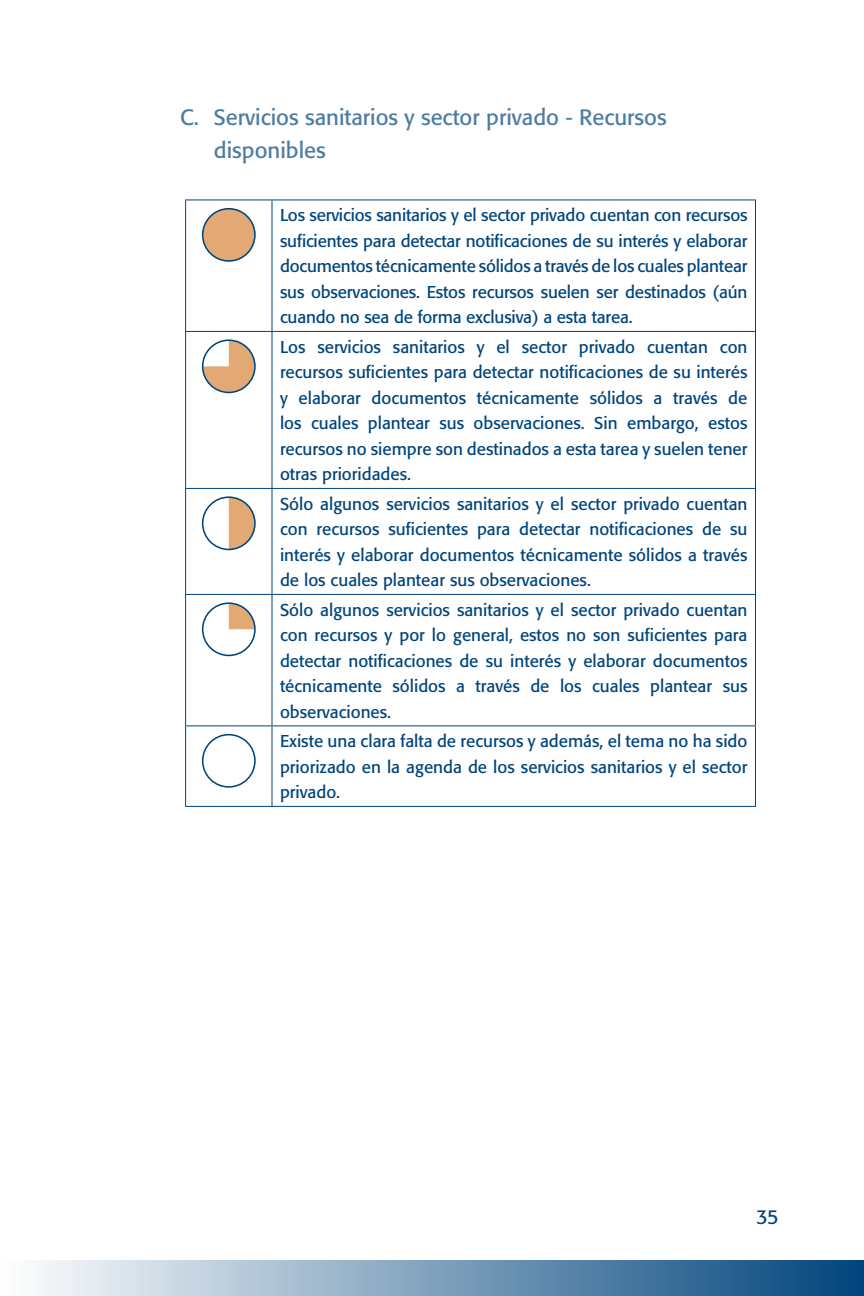
<style>
.page{position:relative;width:864px;height:1296px;background:#fff}
.page>*{position:absolute;margin:0;border:0;box-sizing:border-box;transform-origin:0 0}
.t1{font:22px/33px "Formata";color:#4d7ca3}
.t2{font:20px "Formata";color:#00447c}
.t3{font:17px/25.6px "Formata";color:#00447c;text-align:justify}
</style>
<div class="page">
<div style="left:2px;top:1260px;width:862px;height:36px;background:linear-gradient(to right,#fff,#01457c)"></div>
<hr style="left:0;top:1260px;width:2px;height:36px;background:#00447c">
<hr style="left:185px;top:199px;width:87px;height:1px;background:#00447c">
<hr style="left:185px;top:200px;width:1px;height:131px;background:#00447c">
<hr style="left:272px;top:199px;width:484px;height:1px;background:#00447c">
<hr style="left:272px;top:200px;width:1px;height:131px;background:#00447c">
<hr style="left:755px;top:200px;width:1px;height:131px;background:#00447c">
<hr style="left:185px;top:331px;width:87px;height:1px;background:#00447c">
<hr style="left:185px;top:332px;width:1px;height:156px;background:#00447c">
<hr style="left:272px;top:331px;width:484px;height:1px;background:#00447c">
<hr style="left:272px;top:332px;width:1px;height:156px;background:#00447c">
<hr style="left:755px;top:332px;width:1px;height:156px;background:#00447c">
<hr style="left:185px;top:488px;width:87px;height:1px;background:#00447c">
<hr style="left:185px;top:489px;width:1px;height:105px;background:#00447c">
<hr style="left:272px;top:488px;width:484px;height:1px;background:#00447c">
<hr style="left:272px;top:489px;width:1px;height:105px;background:#00447c">
<hr style="left:755px;top:489px;width:1px;height:105px;background:#00447c">
<hr style="left:185px;top:594px;width:87px;height:1px;background:#00447c">
<hr style="left:185px;top:595px;width:1px;height:130px;background:#00447c">
<hr style="left:272px;top:594px;width:484px;height:1px;background:#00447c">
<hr style="left:272px;top:595px;width:1px;height:130px;background:#00447c">
<hr style="left:755px;top:595px;width:1px;height:130px;background:#00447c">
<hr style="left:185px;top:725px;width:87px;height:1px;background:#00447c">
<hr style="left:185px;top:726px;width:1px;height:80px;background:#00447c">
<hr style="left:272px;top:725px;width:484px;height:1px;background:#00447c">
<hr style="left:272px;top:726px;width:1px;height:80px;background:#00447c">
<hr style="left:755px;top:726px;width:1px;height:80px;background:#00447c">
<hr style="left:185px;top:806px;width:87px;height:1px;background:#00447c">
<hr style="left:272px;top:806px;width:484px;height:1px;background:#00447c">
<div style="left:203px;top:209px;width:52px;height:52px;background:#e3a975;border-radius:50%"></div>
<div style="left:202px;top:208px;width:54px;height:54px;border:2px solid #00447c;border-radius:50%"></div>
<svg style="left:203px;top:341px;width:52px;height:51px"></svg>
<div style="left:202px;top:339px;width:54px;height:54px;border:2px solid #00447c;border-radius:50%"></div>
<svg style="left:229px;top:499px;width:26px;height:50px"></svg>
<div style="left:202px;top:496px;width:54px;height:54px;border:2px solid #00447c;border-radius:50%"></div>
<svg style="left:229px;top:605px;width:24px;height:24px"></svg>
<div style="left:202px;top:602px;width:54px;height:54px;border:2px solid #00447c;border-radius:50%"></div>
<div style="left:202px;top:734px;width:54px;height:54px;border:2px solid #00447c;border-radius:50%"></div>
<p class="t1" style="left:214px;top:101px;width:454px;text-indent:-34px">C. Servicios sanitarios y sector privado - Recursos disponibles</p>
<p class="t3" style="left:280px;top:203px;width:469px">Los servicios sanitarios y el sector privado cuentan con recursos suficientes para detectar notificaciones de su interés y elaborar documentos técnicamente sólidos a través de los cuales plantear sus observaciones. Estos recursos suelen ser destinados (aún cuando no sea de forma exclusiva) a esta tarea.</p>
<p class="t3" style="left:280px;top:334px;width:469px">Los servicios sanitarios y el sector privado cuentan con recursos suficientes para detectar notificaciones de su interés y elaborar documentos técnicamente sólidos a través de los cuales plantear sus observaciones. Sin embargo, estos recursos no siempre son destinados a esta tarea y suelen tener otras prioridades.</p>
<p class="t3" style="left:280px;top:491px;width:469px">Sólo algunos servicios sanitarios y el sector privado cuentan con recursos suficientes para detectar notificaciones de su interés y elaborar documentos técnicamente sólidos a través de los cuales plantear sus observaciones.</p>
<p class="t3" style="left:280px;top:597px;width:469px">Sólo algunos servicios sanitarios y el sector privado cuentan con recursos y por lo general, estos no son suficientes para detectar notificaciones de su interés y elaborar documentos técnicamente sólidos a través de los cuales plantear sus observaciones.</p>
<p class="t3" style="left:280px;top:729px;width:469px">Existe una clara falta de recursos y además, el tema no ha sido priorizado en la agenda de los servicios sanitarios y el sector privado.</p>
<p class="t2" style="left:756px;top:1205px;width:24px">35</p>
</div>
